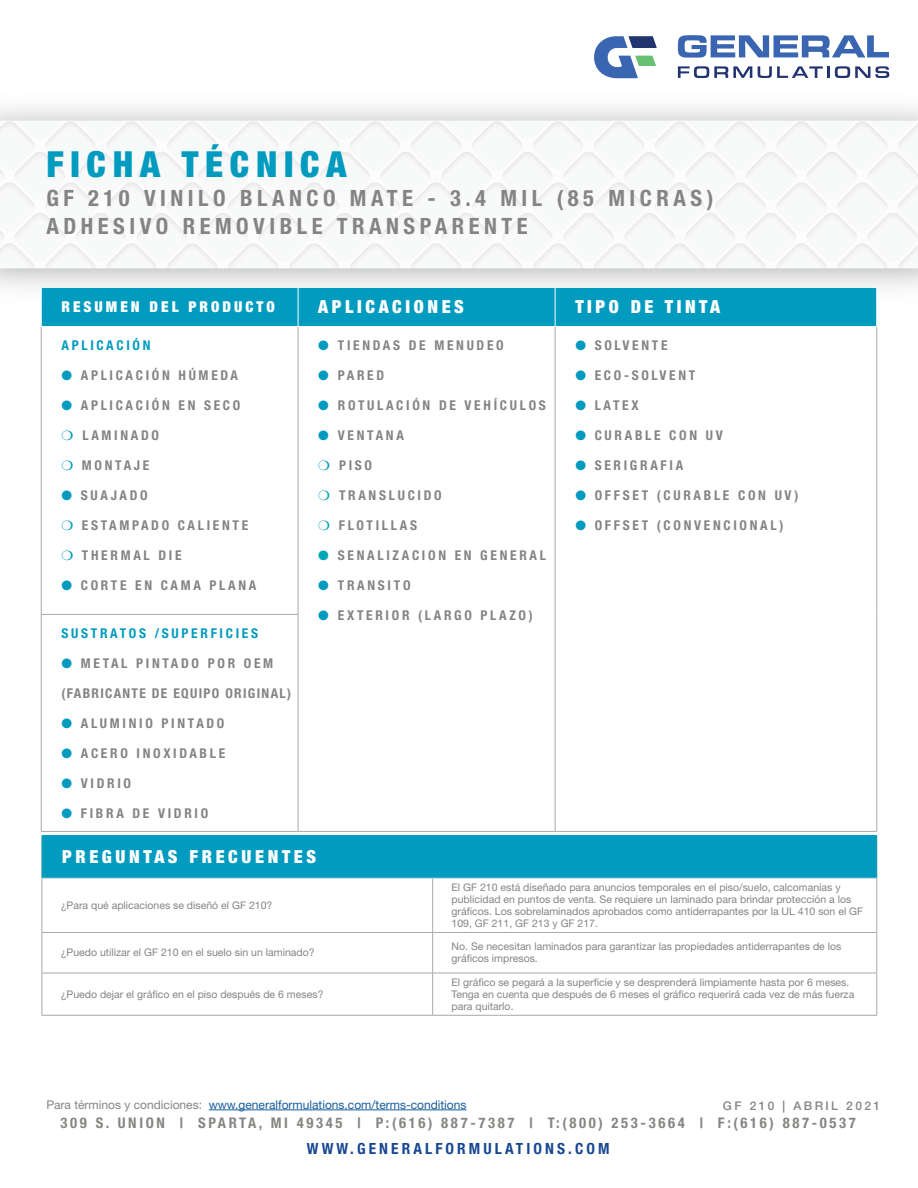
<style>
.page{position:relative;width:918px;height:1188px;background:#fff}
.page>*{position:absolute;margin:0;border:0;box-sizing:border-box;transform-origin:0 0}
.t1{font:900 condensed 36px "Helvetica Neue LT Std";letter-spacing:.19em;color:#009bbf}
.t2{font:700 condensed 22.5px "Helvetica Neue LT Std";letter-spacing:.2em;color:#858483}
.t3{font:900 condensed 18px "Helvetica Neue LT Std";letter-spacing:.2em;color:#fff}
.t4{font:700 condensed 15.45px "Helvetica Neue LT Std";letter-spacing:.2em;color:#174791}
.t5{font:900 condensed 15px "Helvetica Neue LT Std";letter-spacing:.2em;color:#fff}
.t6{font:700 condensed 14.7px "Helvetica Neue LT Std";letter-spacing:.18em;color:#858582}
.t7{font:700 condensed 13.5px "Helvetica Neue LT Std";letter-spacing:.2em;color:#858483}
.t8{font:700 condensed 13.5px "Helvetica Neue LT Std";letter-spacing:.2em;color:#009bbf}
.t9{font:700 condensed 13.5px "Helvetica Neue LT Std";letter-spacing:.1em;color:#858483}
.t10{font:12px "Helvetica Neue LT Std";color:#175d9e}
.t11{font:500 12px "Helvetica Neue LT Std";letter-spacing:.2em;color:#858483}
.Table_Text{font:10.5px/12px "Helvetica Neue LT Std";color:#858483}
.s1{color:#009bbf}
.s2{color:#00a5b6}
.s3{color:#858483}
</style>
<div class="page">
<img style="left:0;top:121px;width:686px;height:147px">
<img style="left:686px;top:121px;width:232px;height:147px">
<svg style="left:678px;top:66px;width:74px;height:12px"></svg>
<svg style="left:758px;top:66px;width:131px;height:12px"></svg>
<svg style="left:678px;top:35px;width:211px;height:23px"></svg>
<svg style="left:594px;top:36px;width:63px;height:42px"></svg>
<hr style="left:209px;top:1110px;width:257px;height:1px;background:#175d9e">
<div style="left:42px;top:836px;width:835px;height:42px;background:#009bbf"></div>
<hr style="left:432px;top:878px;width:1px;height:54px;background:#a8a9ad">
<hr style="left:432px;top:933px;width:1px;height:40px;background:#a8a9ad">
<hr style="left:432px;top:973px;width:1px;height:42px;background:#a8a9ad">
<hr style="left:42px;top:836px;width:1px;height:42px;background:#209da5">
<hr style="left:877px;top:836px;width:1px;height:42px;background:#209da5">
<hr style="left:42px;top:878px;width:391px;height:1px;background:#aacfd4">
<hr style="left:433px;top:878px;width:444px;height:1px;background:#aacfd4">
<hr style="left:42px;top:878px;width:1px;height:54px;background:#a8a9ad">
<hr style="left:877px;top:878px;width:1px;height:54px;background:#a8a9ad">
<hr style="left:42px;top:932px;width:391px;height:1px;background:#a8a9ad">
<hr style="left:42px;top:933px;width:1px;height:40px;background:#a8a9ad">
<hr style="left:433px;top:932px;width:444px;height:1px;background:#a8a9ad">
<hr style="left:877px;top:933px;width:1px;height:40px;background:#a8a9ad">
<hr style="left:42px;top:973px;width:391px;height:1px;background:#a8a9ad">
<hr style="left:42px;top:973px;width:1px;height:42px;background:#a8a9ad">
<hr style="left:433px;top:973px;width:444px;height:1px;background:#a8a9ad">
<hr style="left:877px;top:973px;width:1px;height:42px;background:#a8a9ad">
<hr style="left:42px;top:1015px;width:391px;height:1px;background:#a8a9ad">
<hr style="left:433px;top:1015px;width:444px;height:1px;background:#a8a9ad">
<div style="left:42px;top:288px;width:835px;height:38px;background:#009bbf"></div>
<hr style="left:41px;top:327px;width:1px;height:287px;background:#a8a9ad">
<hr style="left:298px;top:327px;width:1px;height:287px;background:#a8a9ad">
<hr style="left:555px;top:327px;width:1px;height:287px;background:#a8a9ad">
<hr style="left:877px;top:327px;width:1px;height:287px;background:#a8a9ad">
<hr style="left:41px;top:614px;width:257px;height:1px;background:#a8a9ad">
<hr style="left:41px;top:615px;width:1px;height:216px;background:#a8a9ad">
<hr style="left:298px;top:615px;width:1px;height:216px;background:#a8a9ad">
<hr style="left:555px;top:614px;width:1px;height:217px;background:#a8a9ad">
<hr style="left:877px;top:614px;width:1px;height:217px;background:#a8a9ad">
<hr style="left:41px;top:831px;width:257px;height:1px;background:#a8a9ad">
<hr style="left:298px;top:831px;width:257px;height:1px;background:#a8a9ad">
<hr style="left:555px;top:831px;width:322px;height:1px;background:#a8a9ad">
<hr style="left:298px;top:288px;width:1px;height:38px;background:#fff">
<hr style="left:555px;top:288px;width:1px;height:38px;background:#fff">
<p class="t1" style="left:46px;top:142px;width:301px">FICHA TÉCNICA</p>
<p class="t2" style="left:46px;top:184px;width:668px">GF 210 VINILO BLANCO MATE - 3.4 MIL (85 MICRAS)</p>
<p class="t2" style="left:46px;top:213px;width:483px">ADHESIVO REMOVIBLE TRANSPARENTE</p>
<p class="t5" style="left:61px;top:298px;width:215px">RESUMEN DEL PRODUCTO</p>
<p class="t3" style="left:318px;top:296px;width:147px">APLICACIONES</p>
<p class="t3" style="left:575px;top:296px;width:146px">TIPO DE TINTA</p>
<p class="t8" style="left:61px;top:337px;width:91px">APLICACIÓN</p>
<p class="t7" style="left:61px;top:367px;width:178px"><span class="s1">●</span> APLICACIÓN HÚMEDA</p>
<p class="t7" style="left:61px;top:397px;width:180px"><span class="s1">●</span> APLICACIÓN EN SECO</p>
<p class="t7" style="left:61px;top:427px;width:99px"><span class="s1">❍</span> LAMINADO</p>
<p class="t7" style="left:61px;top:457px;width:89px"><span class="s1">❍</span> MONTAJE</p>
<p class="t7" style="left:61px;top:487px;width:88px"><span class="s1">●</span> SUAJADO</p>
<p class="t7" style="left:61px;top:517px;width:188px"><span class="s1">❍</span> ESTAMPADO CALIENTE</p>
<p class="t7" style="left:61px;top:547px;width:122px"><span class="s1">❍</span> THERMAL DIE</p>
<p class="t7" style="left:61px;top:577px;width:196px"><span class="s1">●</span> CORTE EN CAMA PLANA</p>
<p class="t7" style="left:318px;top:337px;width:187px"><span class="s1">●</span> TIENDAS DE MENUDEO</p>
<p class="t7" style="left:318px;top:367px;width:67px"><span class="s1">●</span> PARED</p>
<p class="t7" style="left:318px;top:397px;width:229px"><span class="s1">●</span> ROTULACIÓN DE VEHÍCULOS</p>
<p class="t7" style="left:318px;top:427px;width:87px"><span class="s1">●</span> VENTANA</p>
<p class="t7" style="left:318px;top:457px;width:55px"><span class="s1">❍</span> PISO</p>
<p class="t7" style="left:318px;top:487px;width:125px"><span class="s2">❍</span> TRANSLUCIDO</p>
<p class="t7" style="left:318px;top:517px;width:100px"><span class="s2">❍</span> FLOTILLAS</p>
<p class="t7" style="left:318px;top:547px;width:229px"><span class="s2">●</span> SENALIZACION EN GENERAL</p>
<p class="t7" style="left:318px;top:577px;width:94px"><span class="s1">●</span> TRANSITO</p>
<p class="t7" style="left:318px;top:607px;width:216px"><span class="s1">●</span> EXTERIOR (LARGO PLAZO)</p>
<p class="t7" style="left:575px;top:337px;width:94px"><span class="s1">●</span> SOLVENTE</p>
<p class="t7" style="left:575px;top:367px;width:122px"><span class="s1">●</span> ECO-SOLVENT</p>
<p class="t7" style="left:575px;top:397px;width:65px"><span class="s1">●</span> LATEX</p>
<p class="t7" style="left:575px;top:427px;width:149px"><span class="s1">●</span> CURABLE CON UV</p>
<p class="t7" style="left:575px;top:457px;width:109px"><span class="s1">●</span> SERIGRAFIA</p>
<p class="t7" style="left:575px;top:487px;width:224px"><span class="s1">●</span> OFFSET (CURABLE CON UV)</p>
<p class="t7" style="left:575px;top:517px;width:210px"><span class="s1">●</span> OFFSET (CONVENCIONAL)</p>
<p class="t8" style="left:61px;top:625px;width:198px">SUSTRATOS /SUPERFICIES</p>
<p class="t7" style="left:61px;top:655px;width:213px"><span class="s1">●</span> METAL PINTADO POR OEM</p>
<p class="t9" style="left:61px;top:685px;width:231px">(FABRICANTE DE EQUIPO ORIGINAL)</p>
<p class="t7" style="left:61px;top:715px;width:165px"><span class="s1">●</span> ALUMINIO PINTADO</p>
<p class="t7" style="left:61px;top:745px;width:165px"><span class="s1">●</span> ACERO INOXIDABLE</p>
<p class="t7" style="left:61px;top:775px;width:71px"><span class="s1">●</span> VIDRIO</p>
<p class="t7" style="left:61px;top:805px;width:148px"><span class="s1">●</span> FIBRA DE VIDRIO</p>
<p class="t3" style="left:62px;top:846px;width:256px">PREGUNTAS FRECUENTES</p>
<p class="Table_Text" style="left:61px;top:899px;width:213px">¿Para qué aplicaciones se diseñó el GF 210?</p>
<p class="Table_Text" style="left:452px;top:881px;width:413px">El GF 210 está diseñado para anuncios temporales en el piso/suelo, calcomanías y publicidad en puntos de venta. Se requiere un laminado para brindar protección a los gráficos. Los sobrelaminados aprobados como antiderrapantes por la UL 410 son el GF 109, GF 211, GF 213 y GF 217.</p>
<p class="Table_Text" style="left:61px;top:947px;width:255px">¿Puedo utilizar el GF 210 en el suelo sin un laminado?</p>
<p class="Table_Text" style="left:452px;top:941px;width:391px">No. Se necesitan laminados para garantizar las propiedades antiderrapantes de los gráficos impresos.</p>
<p class="Table_Text" style="left:61px;top:988px;width:264px">¿Puedo dejar el gráfico en el piso después de 6 meses?</p>
<p class="Table_Text" style="left:452px;top:976px;width:404px">El gráfico se pegará a la superficie y se desprenderá limpiamente hasta por 6 meses.<br>Tenga en cuenta que después de 6 meses el gráfico requerirá cada vez de más fuerza para quitarlo.</p>
<p class="t10" style="left:46px;top:1097px;width:422px"><span class="s3">Para términos y condiciones:</span> www.generalformulations.com/terms-conditions</p>
<p class="t11" style="left:723px;top:1098px;width:159px">GF 210 | ABRIL 2021</p>
<p class="t6" style="left:61px;top:1114px;width:797px">309 S. UNION | SPARTA, MI 49345 | P:(616) 887-7387 | T:(800) 253-3664 | F:(616) 887-0537</p>
<p class="t4" style="left:307px;top:1139px;width:304px">WWW.GENERALFORMULATIONS.COM</p>
</div>
